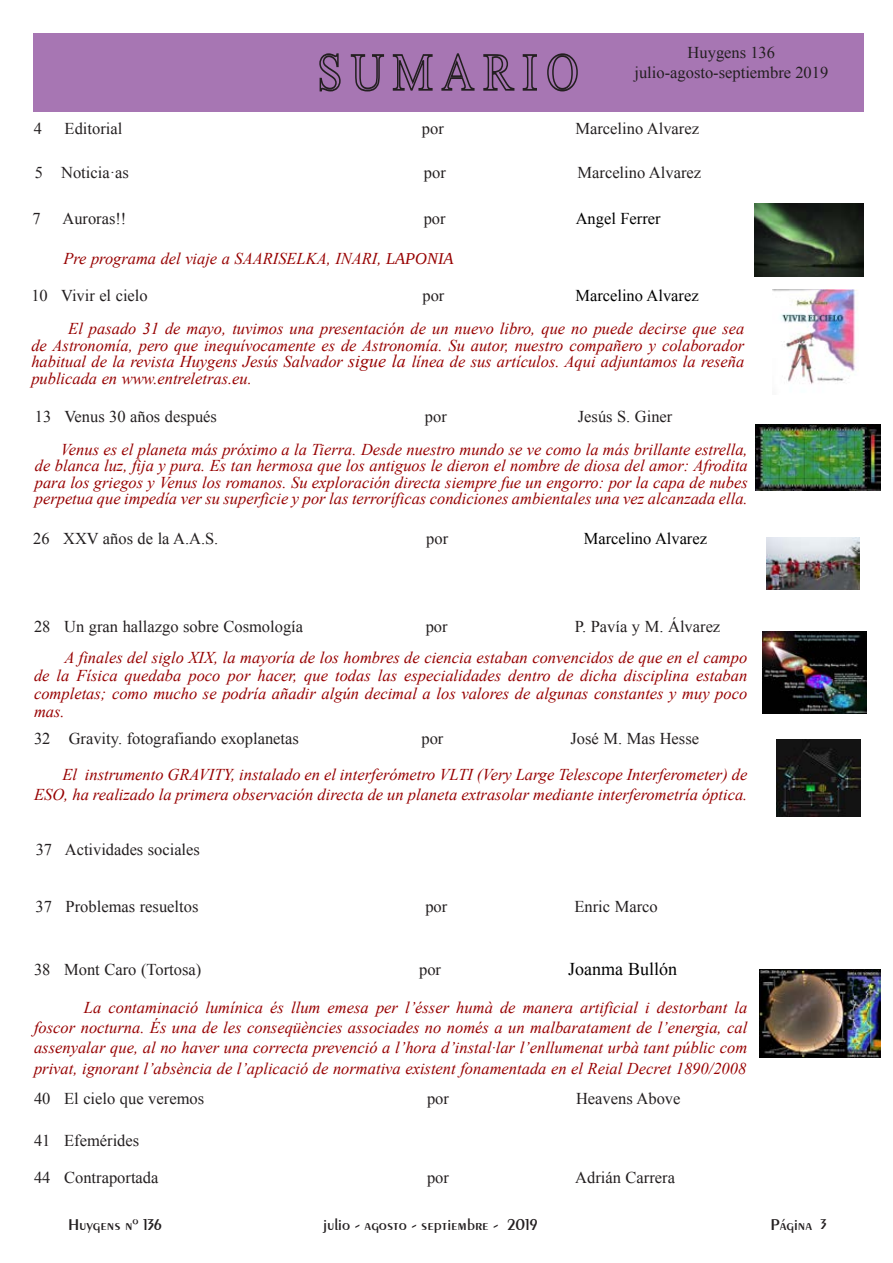
<style>
.page{position:relative;width:893px;height:1263px;background:#fff}
.page>*{position:absolute;margin:0;border:0;box-sizing:border-box;transform-origin:0 0}
.t1{font:18px "Times New Roman";color:#000}
.t2{font:italic 16.5px/16.5px "Times New Roman";color:#970000;text-align:justify}
.t3{font:16.5px/19.8px "Times New Roman";color:#231f20;text-align:center}
.t4{font:600 16.5px "Exotic 350 BT";color:#231f20}
.t5{font:16.5px "Times New Roman";color:#000}
.s1{font-family:"Liberation Serif"}
.s2{font-size:18px}
.s3{font-size:15px}
</style>
<div class="page">
<div style="left:33px;top:33px;width:830px;height:78px;background:#a776b3"></div>
<svg style="left:319px;top:53px;width:22px;height:39px"></svg>
<svg style="left:350px;top:54px;width:34px;height:38px"></svg>
<svg style="left:392px;top:54px;width:41px;height:37px"></svg>
<svg style="left:441px;top:53px;width:34px;height:38px"></svg>
<svg style="left:483px;top:54px;width:32px;height:37px"></svg>
<svg style="left:522px;top:54px;width:15px;height:37px"></svg>
<svg style="left:547px;top:53px;width:31px;height:39px"></svg>
<img style="left:763px;top:631px;width:103px;height:82px">
<img style="left:756px;top:425px;width:125px;height:66px">
<img style="left:767px;top:537px;width:93px;height:53px">
<img style="left:777px;top:740px;width:83px;height:77px">
<img style="left:759px;top:969px;width:122px;height:88px">
<img style="left:772px;top:290px;width:85px;height:94px">
<img style="left:754px;top:204px;width:109px;height:72px">
<p class="t3" style="left:634px;top:42px;width:195px">Huygens 136 julio-agosto-septiembre 2019</p>
<p class="t3" style="left:34px;top:118px;width:10px">4</p>
<p class="t3" style="left:65px;top:118px;width:59px">Editorial</p>
<p class="t3" style="left:422px;top:118px;width:23px">por</p>
<p class="t3" style="left:575px;top:118px;width:125px">Marcelino Alvarez</p>
<p class="t3" style="left:35px;top:163px;width:96px">5 Noticia·as</p>
<p class="t3" style="left:424px;top:163px;width:23px">por</p>
<p class="t3" style="left:577px;top:163px;width:125px">Marcelino Alvarez</p>
<p class="t3" style="left:33px;top:208px;width:10px">7</p>
<p class="t3" style="left:63px;top:208px;width:65px">Auroras!!</p>
<p class="t3" style="left:424px;top:208px;width:23px">por</p>
<p class="t5" style="left:576px;top:207px;width:86px">Angel Ferrer</p>
<p class="t2" style="left:63px;top:249px;width:392px">Pre programa del viaje a SAARISELKA, INARI, <span class="s1">LAPONIA</span></p>
<p class="t3" style="left:31px;top:285px;width:118px">10 Vivir el cielo</p>
<p class="t3" style="left:422px;top:285px;width:23px">por</p>
<p class="t5" style="left:575px;top:284px;width:125px">Marcelino Alvarez</p>
<p class="t2" style="left:31px;top:320px;width:714px;text-indent:37px">El pasado 31 de mayo, tuvimos una presentación de un nuevo libro, que no puede decirse que sea de Astronomía, pero que inequívocamente es de Astronomía. Su autor, nuestro compañero y colaborador habitual de la revista Huygens Jesús Salvador <span class="s2">sigue la</span> línea de sus artículos. Aqui adjuntamos la reseña publicada en www.entreletras.eu.</p>
<p class="t3" style="left:35px;top:406px;width:184px">13 Venus 30 años después</p>
<p class="t3" style="left:425px;top:406px;width:23px">por</p>
<p class="t3" style="left:578px;top:406px;width:96px">Jesús S. Giner</p>
<p class="t2" style="left:35px;top:441px;width:714px;text-indent:26px">Venus es el planeta más próximo a la Tierra. Desde nuestro mundo se ve como la más brillante estrella, de blanca luz, fija y pura. Es tan hermosa que los antiguos le dieron el nombre de diosa del amor: Afrodita para los griegos y Venus los romanos. Su exploración directa siempre fue un engorro: por la capa de nubes perpetua que impedía ver su superficie y por las terroríficas condiciones ambientales una vez alcanzada ella.</p>
<p class="t3" style="left:33px;top:528px;width:187px">26 XXV años de la A.A.S.</p>
<p class="t3" style="left:426px;top:528px;width:23px">por</p>
<p class="t5" style="left:584px;top:527px;width:125px">Marcelino Alvarez</p>
<p class="t3" style="left:34px;top:616px;width:271px">28 Un gran hallazgo sobre Cosmología</p>
<p class="t3" style="left:426px;top:616px;width:23px">por</p>
<p class="t3" style="left:575px;top:616px;width:147px">P. Pavía y M. Álvarez</p>
<p class="t2" style="left:34px;top:648px;width:715px;line-height:18px;text-indent:30px">A finales del siglo XIX, la mayoría de los hombres de ciencia estaban convencidos de que en el campo de la Física quedaba poco por hacer, que todas las especialidades dentro de dicha disciplina estaban completas; como mucho se podría añadir algún decimal a los valores de algunas constantes y muy poco mas.</p>
<p class="t3" style="left:34px;top:728px;width:266px">32 Gravity. fotografiando exoplanetas</p>
<p class="t3" style="left:421px;top:728px;width:23px">por</p>
<p class="t3" style="left:570px;top:728px;width:130px">José M. Mas Hesse</p>
<p class="t2" style="left:34px;top:764px;width:715px;line-height:19.8px;text-align:right">El instrumento GRAVITY, instalado en el interferómetro VLTI (Very Large Telescope Interferometer) de<br>ESO, ha realizado la primera observación directa de un planeta extrasolar mediante interferometría óptica.</p>
<p class="t3" style="left:36px;top:839px;width:166px">37 Actividades sociales</p>
<p class="t3" style="left:36px;top:896px;width:164px">37 Problemas resueltos</p>
<p class="t3" style="left:425px;top:896px;width:23px">por</p>
<p class="t3" style="left:574px;top:896px;width:85px">Enric Marco</p>
<p class="t3" style="left:34px;top:959px;width:169px">38 Mont Caro (Tortosa)</p>
<p class="t3" style="left:419px;top:959px;width:23px">por</p>
<p class="t1" style="left:568px;top:957px;width:110px">Joanma Bullón</p>
<p class="t2" style="left:34px;top:997px;width:715px;line-height:19.8px;text-indent:50px">La contaminació lumínica és llum emesa per l’ésser humà de manera artificial i destorbant la foscor nocturna. És una de les conseqüències associades no només a un malbaratament de l’energia, cal assenyalar que, al no haver una correcta prevenció a l’hora d’instal·lar l’enllumenat urbà tant públic com</p>
<p class="t2" style="left:34px;top:1060px;width:714px">privat, ignorant l’absència de l’aplicació de normativa existent fonamentada en el Reial Decret 1890/2008</p>
<p class="t3" style="left:34px;top:1088px;width:172px">40 El cielo que veremos</p>
<p class="t3" style="left:427px;top:1088px;width:23px">por</p>
<p class="t3" style="left:576px;top:1088px;width:106px">Heavens Above</p>
<p class="t3" style="left:34px;top:1130px;width:107px">41 Efemérides</p>
<p class="t3" style="left:34px;top:1167px;width:126px">44 Contraportada</p>
<p class="t3" style="left:427px;top:1167px;width:23px">por</p>
<p class="t3" style="left:575px;top:1167px;width:101px">Adrián Carrera</p>
<p class="t4" style="left:68px;top:1215px;width:95px">Huygens nº 136</p>
<p class="t4" style="left:323px;top:1215px;width:216px">julio - agosto - septiembre - 2019</p>
<p class="t4" style="left:770px;top:1215px;width:58px">Página <span class="s3">3</span></p>
</div>
